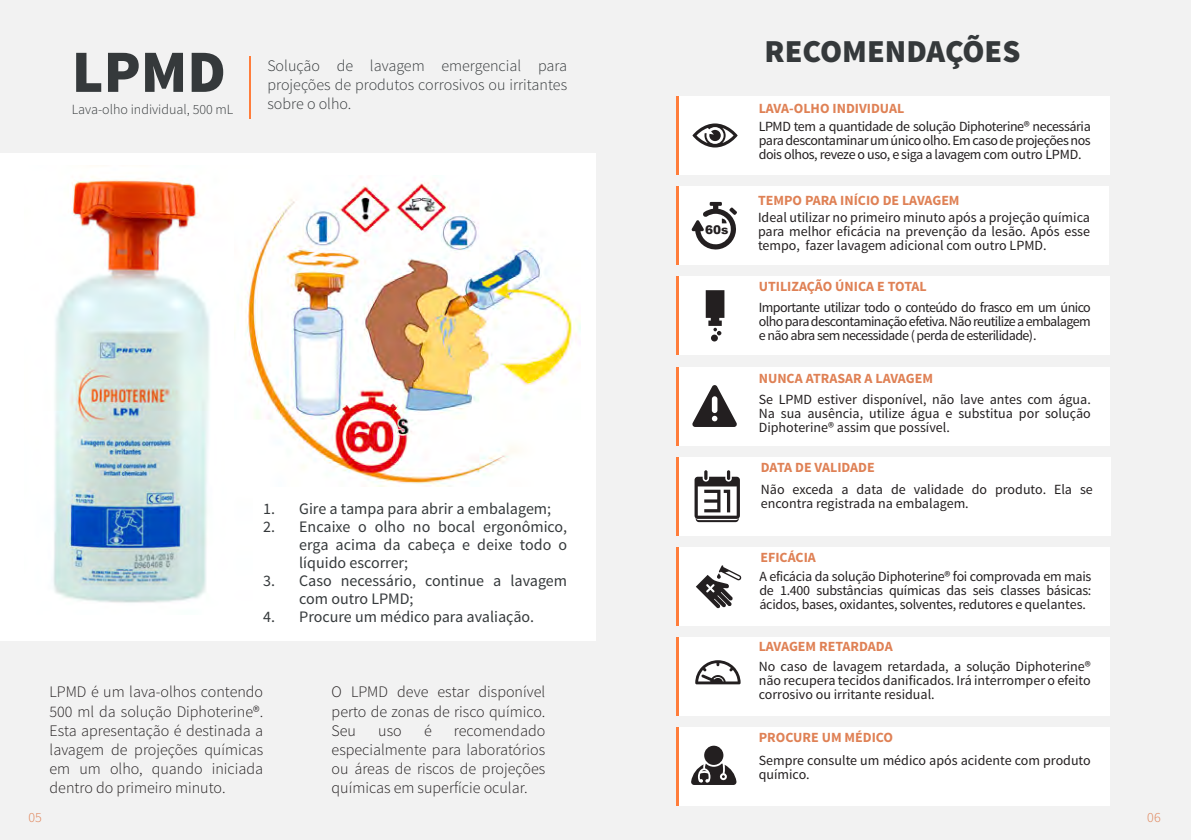
<style>
.page{position:relative;width:1191px;height:840px;background:#fff}
.page>*{position:absolute;margin:0;border:0;box-sizing:border-box;transform-origin:0 0}
.t1{font:900 60px "Source Sans Pro";color:#35393b}
.t2{font:900 32px "Source Sans Pro";color:#35393b}
.t3{font:300 16px/19.2px "Source Sans Pro";color:#231f20;text-align:justify}
.t4{font:16px/18px "Source Sans Pro";color:#35393b;text-align:justify}
.t5{font:300 16px/19.2px "Source Sans Pro";color:#35393b;text-align:justify}
.t6{font:14px/14px "Source Sans Pro";color:#231f20;text-align:justify}
.t7{font:700 14px "Source Sans Pro";color:#df8155}
.t8{font:300 14px "Source Sans Pro";color:#35393b}
.t9{font:300 14px "Source Sans Pro";color:#df8155}
.t10{font:900 12px "Arial";color:#231f20}
</style>
<div class="page">
<div style="left:0;top:0;width:1191px;height:839px;background:#f2f2f2"></div>
<div style="left:0;top:153px;width:595px;height:487px;background:#fff"></div>
<img style="left:53px;top:176px;width:157px;height:427px">
<hr style="left:249px;top:56px;width:2px;height:62px;background:#ff7d3b">
<img style="left:245px;top:182px;width:335px;height:304px">
<div style="left:677px;top:96px;width:432px;height:78px;background:#fff"></div>
<hr style="left:676px;top:96px;width:2px;height:78px;background:#ff7d3b">
<svg style="left:692px;top:123px;width:45px;height:24px"></svg>
<div style="left:676px;top:186px;width:432px;height:78px;background:#fff"></div>
<svg style="left:691px;top:202px;width:46px;height:47px"></svg>
<hr style="left:676px;top:186px;width:2px;height:78px;background:#ff7d3b">
<div style="left:677px;top:277px;width:432px;height:77px;background:#fff"></div>
<svg style="left:705px;top:290px;width:19px;height:51px"></svg>
<hr style="left:676px;top:277px;width:2px;height:77px;background:#ff7d3b">
<div style="left:677px;top:367px;width:432px;height:78px;background:#fff"></div>
<svg style="left:692px;top:385px;width:45px;height:41px"></svg>
<hr style="left:676px;top:367px;width:2px;height:78px;background:#ff7d3b">
<div style="left:678px;top:457px;width:432px;height:78px;background:#fff"></div>
<svg style="left:694px;top:470px;width:46px;height:52px"></svg>
<hr style="left:676px;top:457px;width:2px;height:78px;background:#ff7d3b">
<div style="left:677px;top:547px;width:432px;height:78px;background:#fff"></div>
<svg style="left:696px;top:565px;width:45px;height:43px"></svg>
<hr style="left:676px;top:547px;width:2px;height:78px;background:#ff7d3b">
<div style="left:677px;top:727px;width:432px;height:78px;background:#fff"></div>
<div style="left:704px;top:745px;width:19px;height:19px;background:#231f20;border-radius:50%"></div>
<svg style="left:691px;top:763px;width:45px;height:21px"></svg>
<hr style="left:676px;top:727px;width:2px;height:78px;background:#ff7d3b">
<div style="left:677px;top:637px;width:432px;height:78px;background:#fff"></div>
<svg style="left:695px;top:660px;width:45px;height:24px"></svg>
<hr style="left:676px;top:637px;width:2px;height:78px;background:#ff7d3b">
<p class="t1" style="left:72px;top:33px;width:155px">LPMD</p>
<p class="t8" style="left:72px;top:101px;width:163px">Lava-olho individual, 500 mL</p>
<p class="t5" style="left:267px;top:56px;width:301px">Solução de lavagem emergencial para projeções de produtos corrosivos ou irritantes sobre o olho.</p>
<p class="t4" style="left:263px;top:499px;width:289px">1. Gire a tampa para abrir a embalagem;</p>
<p class="t4" style="left:299px;top:517px;width:269px;text-indent:-36px">2. Encaixe o olho no bocal ergonômico, erga acima da cabeça e deixe todo o líquido escorrer;</p>
<p class="t4" style="left:299px;top:571px;width:269px;text-indent:-36px">3. Caso necessário, continue a lavagem com outro LPMD;</p>
<p class="t4" style="left:263px;top:607px;width:272px">4. Procure um médico para avaliação.</p>
<p class="t3" style="left:50px;top:682px;width:215px">LPMD é um lava-olhos contendo 500 ml da solução Diphoterine®.<br>Esta apresentação é destinada a lavagem de projeções químicas em um olho, quando iniciada dentro do primeiro minuto.</p>
<p class="t3" style="left:332px;top:682px;width:215px">O LPMD deve estar disponível perto de zonas de risco químico.<br>Seu</p>
<p class="t3" style="left:332px;top:720px;width:215px;text-indent:122px">recomendado especialmente para laboratórios ou áreas de riscos de projeções químicas em superfície ocular.</p>
<p class="t3" style="left:378px;top:720px;width:25px">uso</p>
<p class="t3" style="left:424px;top:720px;width:9px">é</p>
<p class="t10" style="left:705px;top:221px;width:25px">60s</p>
<p class="t2" style="left:764px;top:30px;width:257px">RECOMENDAÇÕES</p>
<p class="t7" style="left:758px;top:100px;width:147px">LAVA-OLHO INDIVIDUAL</p>
<p class="t6" style="left:758px;top:120px;width:333px">LPMD tem a quantidade de solução Diphoterine® necessária para descontaminar um único olho. Em caso de projeções nos dois olhos, reveze o uso, e siga a lavagem com outro LPMD.</p>
<p class="t7" style="left:758px;top:191px;width:203px">TEMPO PARA INÍCIO DE LAVAGEM</p>
<p class="t6" style="left:758px;top:211px;width:333px">Ideal utilizar no primeiro minuto após a projeção química para melhor eficácia na prevenção da lesão. Após esse tempo, fazer lavagem adicional com outro LPMD.</p>
<p class="t7" style="left:758px;top:277px;width:169px">UTILIZAÇÃO ÚNICA E TOTAL</p>
<p class="t6" style="left:758px;top:300px;width:333px">Importante utilizar todo o conteúdo do frasco em um único olho para descontaminação efetiva. Não reutilize a embalagem e não abra sem necessidade ( perda de esterilidade).</p>
<p class="t7" style="left:758px;top:369px;width:176px">NUNCA ATRASAR A LAVAGEM</p>
<p class="t6" style="left:758px;top:392px;width:333px">Se LPMD estiver disponível, não lave antes com água.<br>Na sua ausência, utilize água e substitua por solução Diphoterine® assim que possível.</p>
<p class="t7" style="left:761px;top:457px;width:115px">DATA DE VALIDADE</p>
<p class="t6" style="left:761px;top:482px;width:333px">Não exceda a data de validade do produto. Ela se encontra registrada na embalagem.</p>
<p class="t7" style="left:760px;top:548px;width:57px">EFICÁCIA</p>
<p class="t6" style="left:759px;top:569px;width:333px">A eficácia da solução Diphoterine® foi comprovada em mais de 1.400 substâncias químicas das seis classes básicas: ácidos, bases, oxidantes, solventes, redutores e quelantes.</p>
<p class="t7" style="left:758px;top:637px;width:135px">LAVAGEM RETARDADA</p>
<p class="t6" style="left:758px;top:659px;width:333px">No caso de lavagem retardada, a solução Diphoterine® não recupera tecidos danificados. Irá interromper o efeito corrosivo ou irritante residual.</p>
<p class="t7" style="left:758px;top:728px;width:136px">PROCURE UM MÉDICO</p>
<p class="t6" style="left:758px;top:753px;width:333px">Sempre consulte um médico após acidente com produto químico.</p>
<p class="t9" style="left:28px;top:808px;width:15px">05</p>
<p class="t9" style="left:1147px;top:808px;width:15px">06</p>
</div>
